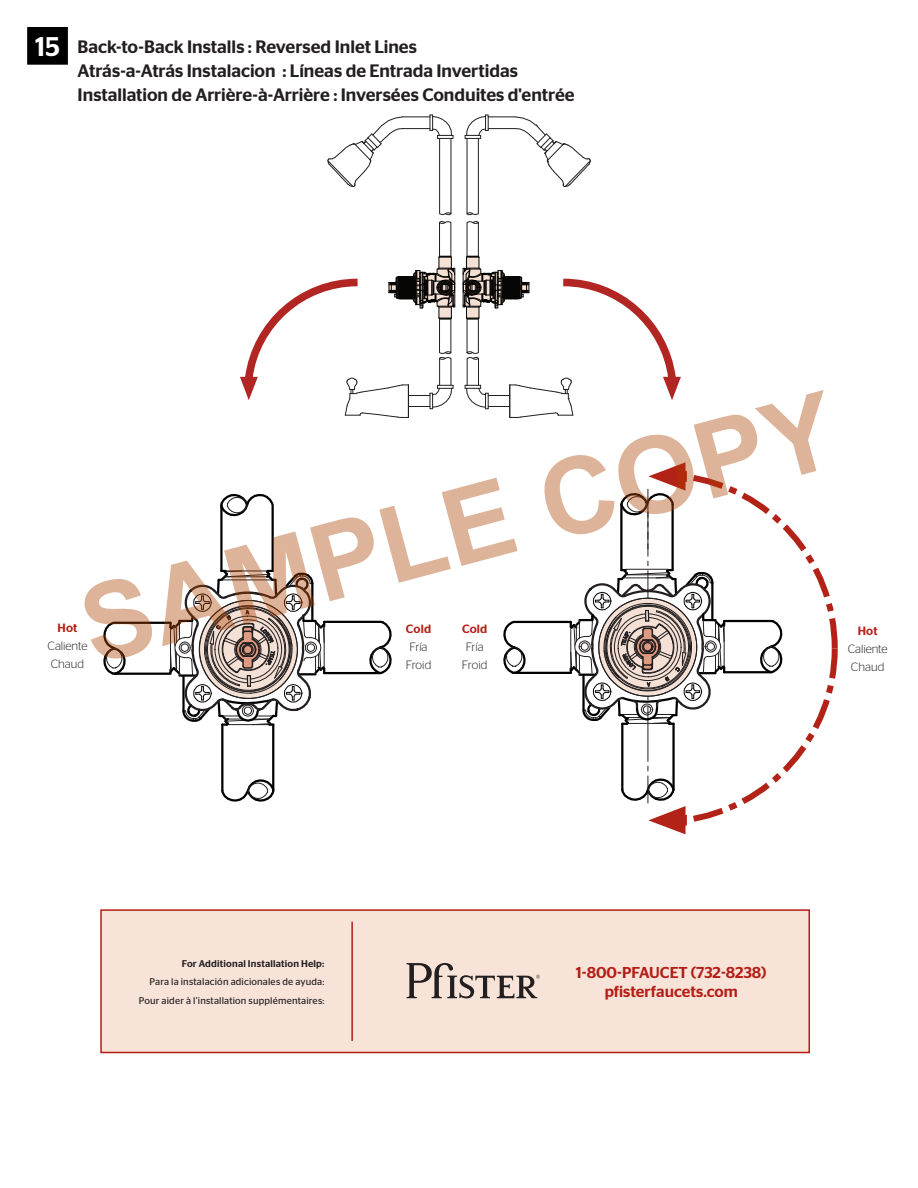
<style>
.page{position:relative;width:918px;height:1188px;background:#fff}
.page>*{position:absolute;margin:0;border:0;box-sizing:border-box;transform-origin:0 0}
.t1{font:700 106.65px "Arial";color:rgb(171 64 0/.4)}
.t2{font:500 27px "Stag Sans";color:#fff}
.t3{font:500 18px/24px "Stag Sans";color:#231f20}
.t4{font:500 15.75px/18.3px "Stag Sans";color:#b41d15;text-align:center}
.t5{font:300 12px/17.7px "Stag Sans";letter-spacing:-.005em;color:#231f20;text-align:center}
.t6{font:500 12px "Stag Sans";letter-spacing:.015em;color:#b41d15}
.t7{font:9.75px/18.5px "Stag Sans";letter-spacing:.015em;color:#231f20;text-align:right}
.t8{font:500 9.75px "Stag Sans";letter-spacing:.02em;color:#231f20}
</style>
<div class="page">
<div style="left:100px;top:909px;width:710px;height:144px;background:#f7e3d8;border:2px solid #b41d15"></div>
<hr style="left:351px;top:922px;width:2px;height:119px;background:#b41d15">
<svg style="left:406px;top:963px;width:134px;height:35px"></svg>
<div style="left:27px;top:27px;width:41px;height:38px;background:#000;border:1px solid #000"></div>
<hr style="left:514px;top:672px;width:57px;height:2px;background:#000">
<hr style="left:514px;top:621px;width:57px;height:2px;background:#000">
<hr style="left:324px;top:621px;width:56px;height:2px;background:#000">
<hr style="left:324px;top:672px;width:56px;height:2px;background:#000">
<hr style="left:272px;top:725px;width:2px;height:66px;background:#000">
<hr style="left:221px;top:725px;width:2px;height:66px;background:#000">
<svg style="left:368px;top:620px;width:24px;height:55px"></svg>
<svg style="left:221px;top:778px;width:54px;height:24px"></svg>
<svg style="left:503px;top:620px;width:24px;height:54px"></svg>
<svg style="left:103px;top:493px;width:224px;height:235px"></svg>
<svg style="left:568px;top:462px;width:270px;height:372px"></svg>
<svg style="left:463px;top:114px;width:218px;height:304px"></svg>
<svg style="left:240px;top:115px;width:216px;height:303px"></svg>
<h2 class="t2" style="left:35px;top:31px;width:26px">15</h2>
<p class="t3" style="left:78px;top:35px;width:499px">Back-to-Back Installs : Reversed Inlet Lines<br>Atrás-a-Atrás Instalacion : Líneas de Entrada Invertidas<br>Installation de Arrière-à-Arrière : Inversées Conduites d'entrée</p>
<h1 class="t1" style="left:65px;top:560px;width:778px;rotate:-15deg">SAMPLE COPY</h1>
<p class="t6" style="left:58px;top:621px;width:21px">Hot</p>
<p class="t5" style="left:48px;top:637px;width:41px;text-align:left">Caliente<br>Chaud</p>
<p class="t6" style="left:462px;top:622px;width:27px">Cold</p>
<p class="t5" style="left:462px;top:638px;width:27px">Fría<br>Froid</p>
<p class="t6" style="left:406px;top:622px;width:27px">Cold</p>
<p class="t5" style="left:406px;top:638px;width:27px">Fría<br>Froid</p>
<p class="t6" style="left:858px;top:624px;width:21px">Hot</p>
<p class="t5" style="left:848px;top:640px;width:41px">Caliente</p>
<p class="t5" style="left:851px;top:658px;width:35px">Chaud</p>
<p class="t8" style="left:182px;top:958px;width:144px">For Additional Installation Help:</p>
<p class="t7" style="left:139px;top:973px;width:187px">Para la instalación adicionales de ayuda:<br>Pour aider à l’installation supplémentaires:</p>
<p class="t4" style="left:576px;top:964px;width:192px">1-800-PFAUCET (732-8238) pfisterfaucets.com</p>
</div>
